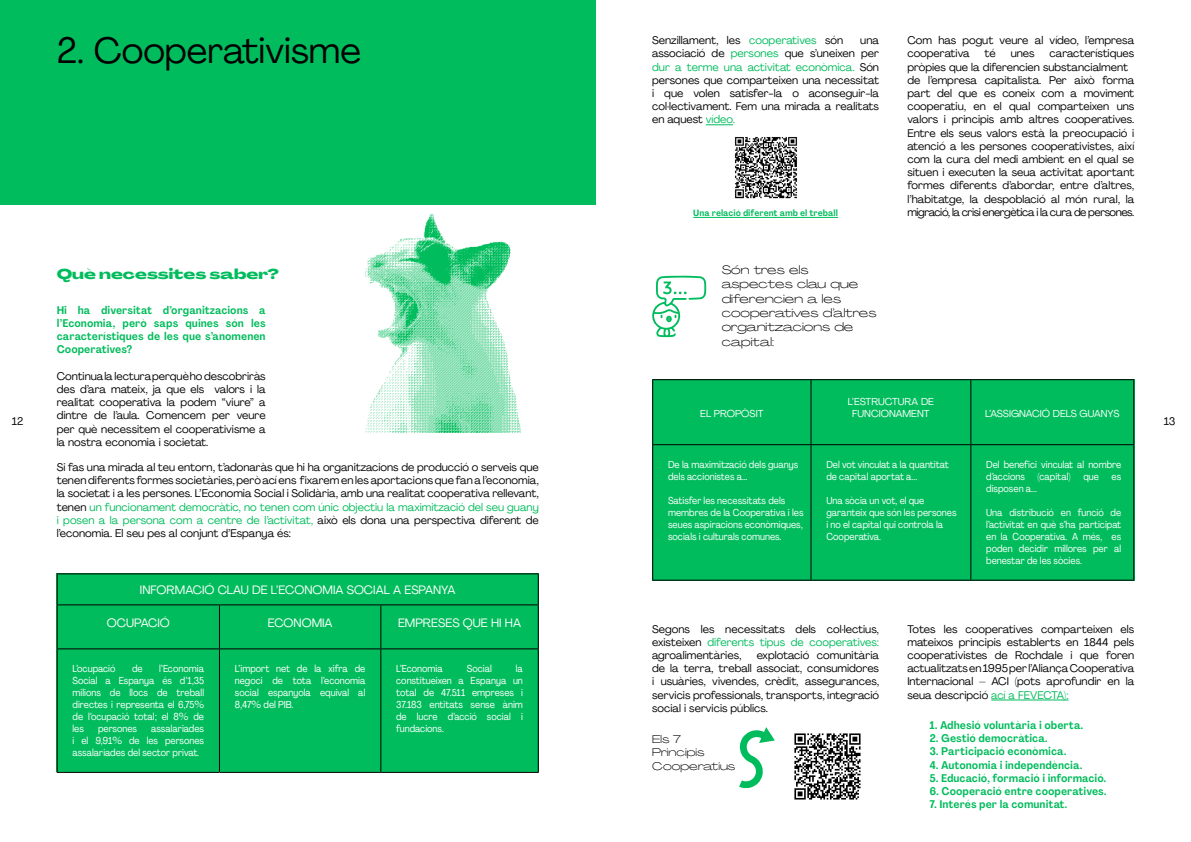
<style>
.page{position:relative;width:1191px;height:842px;background:#fff}
.page>*{position:absolute;margin:0;border:0;box-sizing:border-box;transform-origin:0 0}
.t1{font:36px "Agrandir";color:#000}
.t2{font:800 14px "Agrandir Grand";color:#00bc5c}
.t3{font:300 12px/14.4px "Agrandir Grand";color:#000}
.t4{font:12px "Agrandir";color:#fff}
.t5{font:11px/13.2px "Agrandir";color:#000;text-align:justify}
.t6{font:700 11px/13.2px "Agrandir Text";color:#00bc5c;text-align:justify}
.t7{font:300 11px/13.2px "Agrandir Grand";color:#000}
.t8{font:condensed 10px/12px "Agrandir";color:#fff;text-align:justify}
.t9{font:10px/12px "Agrandir";color:#fff;text-align:center}
.t10{font:700 9px "Agrandir Text";color:#00bc5c}
.s1{color:#00bc5c}
</style>
<div class="page">
<div style="left:0;top:0;width:595px;height:204px;background:#00bc5c"></div>
<div style="left:57px;top:573px;width:482px;height:199px;background:#00bc5c"></div>
<img style="left:365px;top:215px;width:156px;height:218px">
<hr style="left:57px;top:573px;width:162px;height:1px;background:#000">
<hr style="left:57px;top:574px;width:1px;height:30px;background:#000">
<hr style="left:219px;top:573px;width:162px;height:1px;background:#000">
<hr style="left:381px;top:573px;width:158px;height:1px;background:#000">
<hr style="left:538px;top:574px;width:1px;height:30px;background:#000">
<hr style="left:57px;top:604px;width:162px;height:1px;background:#000">
<hr style="left:57px;top:605px;width:1px;height:43px;background:#000">
<hr style="left:219px;top:604px;width:162px;height:1px;background:#000">
<hr style="left:219px;top:605px;width:1px;height:43px;background:#000">
<hr style="left:381px;top:604px;width:158px;height:1px;background:#000">
<hr style="left:380px;top:605px;width:1px;height:43px;background:#000">
<hr style="left:538px;top:605px;width:1px;height:43px;background:#000">
<hr style="left:57px;top:648px;width:162px;height:1px;background:#000">
<hr style="left:57px;top:649px;width:1px;height:123px;background:#000">
<hr style="left:219px;top:648px;width:162px;height:1px;background:#000">
<hr style="left:219px;top:649px;width:1px;height:123px;background:#000">
<hr style="left:381px;top:648px;width:158px;height:1px;background:#000">
<hr style="left:380px;top:649px;width:1px;height:123px;background:#000">
<hr style="left:538px;top:649px;width:1px;height:123px;background:#000">
<hr style="left:57px;top:772px;width:162px;height:1px;background:#000">
<hr style="left:219px;top:772px;width:162px;height:1px;background:#000">
<hr style="left:381px;top:772px;width:158px;height:1px;background:#000">
<div style="left:652px;top:379px;width:482px;height:202px;background:#00bc5c"></div>
<svg style="left:706px;top:125px;width:27px;height:1px"></svg>
<hr style="left:652px;top:379px;width:159px;height:1px;background:#000">
<hr style="left:652px;top:380px;width:1px;height:64px;background:#000">
<hr style="left:811px;top:379px;width:159px;height:1px;background:#000">
<hr style="left:810px;top:380px;width:1px;height:64px;background:#000">
<hr style="left:970px;top:379px;width:164px;height:1px;background:#000">
<hr style="left:970px;top:380px;width:1px;height:64px;background:#000">
<hr style="left:1133px;top:380px;width:1px;height:64px;background:#000">
<hr style="left:652px;top:444px;width:159px;height:1px;background:#000">
<hr style="left:652px;top:445px;width:1px;height:135px;background:#000">
<hr style="left:811px;top:444px;width:159px;height:1px;background:#000">
<hr style="left:810px;top:445px;width:1px;height:135px;background:#000">
<hr style="left:970px;top:444px;width:164px;height:1px;background:#000">
<hr style="left:970px;top:445px;width:1px;height:135px;background:#000">
<hr style="left:1133px;top:445px;width:1px;height:135px;background:#000">
<hr style="left:652px;top:580px;width:159px;height:1px;background:#000">
<hr style="left:811px;top:580px;width:159px;height:1px;background:#000">
<hr style="left:970px;top:580px;width:164px;height:1px;background:#000">
<hr style="left:991px;top:700px;width:77px;height:1px;background:#00bc5c">
<svg style="left:652px;top:275px;width:54px;height:62px"></svg>
<img style="left:735px;top:137px;width:62px;height:62px">
<hr style="left:693px;top:217px;width:145px;height:1px;background:#00bc5c">
<img style="left:794px;top:733px;width:67px;height:67px">
<svg style="left:739px;top:727px;width:36px;height:61px"></svg>
<h1 class="t1" style="left:57px;top:28px;width:306px">2. Cooperativisme</h1>
<p class="t5" style="left:652px;top:34px;width:192px">Senzillament, les <span class="s1">cooperatives</span> són</p>
<p class="t5" style="left:652px;top:34px;width:228px;text-indent:208px">una associació de <span class="s1">persones</span> que s’uneixen per <span class="s1">dur a terme una activitat econòmica.</span> Són persones que comparteixen una necessitat i que volen satisfer-la o aconseguir-la col·lectivament. Fem una mirada a realitats en aquest <span class="s1">vídeo.</span></p>
<p class="t5" style="left:907px;top:34px;width:228px">Com has pogut veure al vídeo, l’empresa cooperativa</p>
<p class="t5" style="left:907px;top:47px;width:228px;text-align:left;text-indent:142px">característiques pròpies que la diferencien substancialment de l’empresa capitalista. Per això forma part del que es coneix com a moviment cooperatiu, en el qual comparteixen uns valors i principis amb altres cooperatives.<br>Entre els seus valors està la preocupació i atenció a les persones cooperativistes, així com la cura del medi ambient en el qual se situen i executen la seua activitat aportant formes diferents d’abordar, entre d’altres, l’habitatge, la despoblació al món rural, la migració, la crisi energètica i la cura de persones.</p>
<p class="t5" style="left:984px;top:47px;width:13px">té</p>
<p class="t5" style="left:1010px;top:47px;width:25px">unes</p>
<p class="t10" style="left:693px;top:208px;width:146px">Una relació diferent amb el treball</p>
<p class="t3" style="left:721px;top:262px;width:156px">Són tres els aspectes clau que diferencien a les cooperatives d’altres organitzacions de capital:</p>
<p class="t2" style="left:57px;top:265px;width:224px">Què necessites saber?</p>
<p class="t6" style="left:57px;top:303px;width:210px">Hi ha diversitat d’organitzacions a l’Economia, però saps quines són les característiques de les que s’anomenen Cooperatives?</p>
<p class="t5" style="left:57px;top:369px;width:210px">Continua la lectura perquè ho descobriràs des d’ara mateix, ja que els valors i la realitat cooperativa la podem “viure” a dintre de l’aula. Comencem per veure per què necessitem el cooperativisme a la nostra economia i societat.</p>
<p class="t5" style="left:57px;top:460px;width:483px">Si fas una mirada al teu entorn, t’adonaràs que hi ha organitzacions de producció o serveis que tenen diferents formes societàries, però ací ens fixarem en les aportacions que fan a l’economia, la societat i a les persones. L’Economia Social i Solidària, amb una realitat cooperativa rellevant, tenen <span class="s1">un funcionament democràtic, no tenen com únic objectiu la maximització del seu guany i posen a la persona com a centre de l’activitat,</span> això els dona una perspectiva diferent de l’economia. El seu pes al conjunt d’Espanya és:</p>
<p class="t9" style="left:700px;top:407px;width:65px">EL PROPÒSIT</p>
<p class="t9" style="left:848px;top:395px;width:88px">L’ESTRUCTURA DE<br>FUNCIONAMENT</p>
<p class="t9" style="left:985px;top:407px;width:136px">L’ASSIGNACIÓ DELS GUANYS</p>
<p class="t5" style="left:12px;top:414px;width:13px">12</p>
<p class="t5" style="left:1163px;top:414px;width:13px">13</p>
<p class="t8" style="left:668px;top:459px;width:132px">De la maximització dels guanys dels accionistes a…</p>
<p class="t8" style="left:668px;top:495px;width:137px;text-align:left">Satisfer les necessitats dels membres de la Cooperativa i les seues aspiracions econòmiques, socials i culturals comunes.</p>
<p class="t8" style="left:986px;top:459px;width:137px">Del benefici vinculat al nombre d’accions</p>
<p class="t8" style="left:826px;top:459px;width:124px">Del vot vinculat a la quantitat de capital aportat a...</p>
<p class="t8" style="left:826px;top:495px;width:132px;text-align:left">Una sòcia un vot, el que garanteix que són les persones i no el capital qui controla la<br>Cooperativa.</p>
<p class="t8" style="left:1037px;top:471px;width:35px">(capital)</p>
<p class="t8" style="left:1083px;top:471px;width:17px">que</p>
<p class="t8" style="left:1111px;top:471px;width:11px">es</p>
<p class="t8" style="left:986px;top:483px;width:52px">disposen a...</p>
<p class="t8" style="left:986px;top:507px;width:137px">Una distribució en funció de l’activitat en què s’ha participat en la Cooperativa. A més, es poden decidir millores per al benestar de les sòcies.</p>
<p class="t4" style="left:140px;top:582px;width:317px">INFORMACIÓ CLAU DE L’ECONOMIA SOCIAL A ESPANYA</p>
<p class="t4" style="left:107px;top:615px;width:64px">OCUPACIÓ</p>
<p class="t4" style="left:268px;top:615px;width:66px">ECONOMIA</p>
<p class="t4" style="left:398px;top:615px;width:125px">EMPRESES QUE HI HA</p>
<p class="t8" style="left:73px;top:663px;width:45px">L’ocupació</p>
<p class="t8" style="left:132px;top:663px;width:12px">de</p>
<p class="t8" style="left:235px;top:663px;width:132px">L’import net de la xifra de negoci de tota l’economia social espanyola equival al 8,47% del PIB.</p>
<p class="t8" style="left:396px;top:663px;width:48px">L’Economia</p>
<p class="t8" style="left:467px;top:663px;width:27px">Social</p>
<p class="t8" style="left:73px;top:663px;width:133px;text-indent:86px">l’Economia Social a Espanya és d’1,35 milions de llocs de treball directes i representa el 6,75% de l’ocupació total; el 8% de les</p>
<p class="t8" style="left:396px;top:663px;width:128px;text-indent:120px">la constitueixen a Espanya un total de 47.511 empreses i 37.183 entitats sense ànim de lucre d’acció social i fundacions.</p>
<p class="t8" style="left:73px;top:723px;width:133px;text-indent:79px">assalariades i el 9,91% de les persones assalariades del sector privat.</p>
<p class="t8" style="left:98px;top:723px;width:41px">persones</p>
<p class="t5" style="left:652px;top:622px;width:228px">Segons les necessitats dels col·lectius, existeixen <span class="s1">diferents tipus de cooperatives: </span>agroalimentàries,</p>
<p class="t5" style="left:652px;top:648px;width:228px;text-indent:104px">explotació comunitària de la terra, treball associat, consumidores i usuàries, vivendes, crèdit, assegurances, servicis professionals, transports, integració social i servicis públics.</p>
<p class="t7" style="left:652px;top:732px;width:54px">Els 7<br>Principis</p>
<p class="t7" style="left:652px;top:760px;width:85px">Cooperatius</p>
<p class="t5" style="left:907px;top:622px;width:228px">Totes les cooperatives comparteixen els mateixos principis establerts en 1844 pels cooperativistes de Rochdale i que foren actualitzats en 1995 per l’Aliança Cooperativa Internacional – ACI (pots aprofundir en la seua descripció <span class="s1">ací a FEVECTA):</span></p>
<p class="t6" style="left:929px;top:718px;width:155px">1. Adhesió voluntària i oberta.</p>
<p class="t6" style="left:929px;top:732px;width:120px">2. Gestió democràtica.</p>
<p class="t6" style="left:929px;top:745px;width:139px">3. Participació econòmica.</p>
<p class="t6" style="left:929px;top:758px;width:155px">4. Autonomia i independència.</p>
<p class="t6" style="left:929px;top:771px;width:178px">5. Educació, formació i informació.</p>
<p class="t6" style="left:929px;top:784px;width:179px">6. Cooperació entre cooperatives.</p>
<p class="t6" style="left:929px;top:798px;width:140px">7. Interés per la comunitat.</p>
</div>
